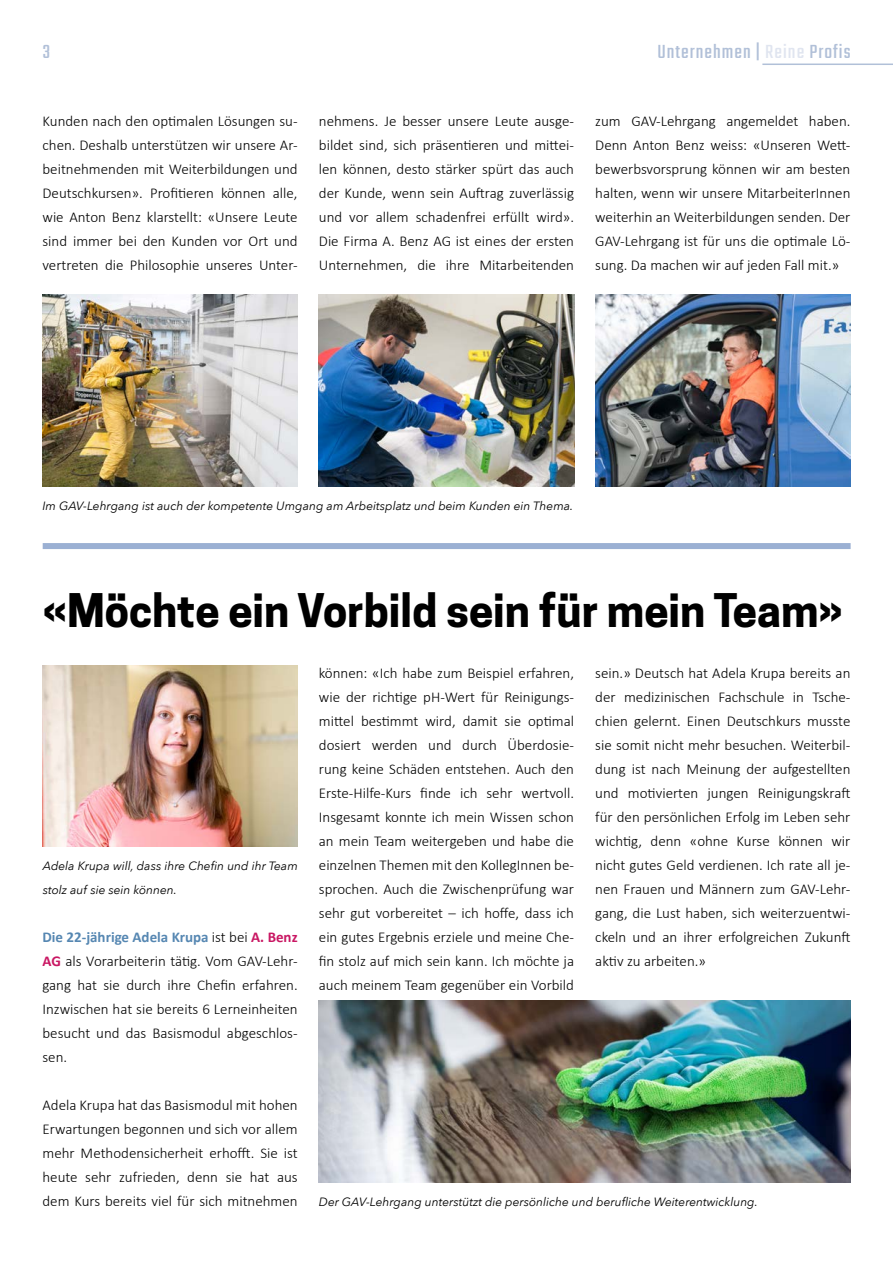
<style>
.page{position:relative;width:893px;height:1263px;background:#fff}
.page>*{position:absolute;margin:0;border:0;box-sizing:border-box;transform-origin:0 0}
.t1{font:700 43.5px "Cooper Hewitt";color:#000}
.t2{font:21px "Teko";letter-spacing:.05em;color:#b1c0d8}
.t3{font:300 15px/24px "Calibri";color:#000;text-align:justify}
.t4{font:italic 12px/24px "Avenir Next";color:#000}
.s1{color:#e0e5f0}
.s2{font-weight:700;color:#5687b2}
.s3{font-weight:700;color:#c91763}
</style>
<div class="page">
<hr style="left:762px;top:64px;width:131px;height:1px;background:#b1c0d8">
<div style="left:43px;top:543px;width:808px;height:6px;background:#9bb0d3"></div>
<img style="left:43px;top:665px;width:255px;height:181px">
<img style="left:319px;top:1001px;width:532px;height:181px">
<img style="left:43px;top:294px;width:255px;height:192px">
<img style="left:319px;top:294px;width:255px;height:192px">
<img style="left:595px;top:294px;width:255px;height:192px">
<h2 class="t2" style="left:43px;top:40px;width:9px">3</h2>
<h2 class="t2" style="left:657px;top:40px;width:195px">Unternehmen | <span class="s1">Reine</span> Profis</h2>
<p class="t3" style="left:43px;top:108px;width:257px">Kunden nach den optimalen Lösungen su&shy;chen. Deshalb unterstützen wir unsere Ar&shy;beitnehmenden mit Weiterbildungen und Deutschkursen». Profitieren können alle, wie Anton Benz klarstellt: «Unsere Leute sind immer bei den Kunden vor Ort und vertreten die Philosophie unseres Unter-</p>
<p class="t3" style="left:319px;top:108px;width:257px">nehmens. Je besser unsere Leute ausge&shy;bildet sind, sich präsentieren und mittei&shy;len können, desto stärker spürt das auch der Kunde, wenn sein Auftrag zuverlässig und vor allem schadenfrei erfüllt wird».<br>Die Firma A. Benz AG ist eines der ersten Unternehmen, die ihre Mitarbeitenden</p>
<p class="t3" style="left:595px;top:108px;width:257px">zum GAV-Lehrgang angemeldet haben.<br>Denn Anton Benz weiss: «Unseren Wett&shy;bewerbsvorsprung können wir am besten halten, wenn wir unsere MitarbeiterInnen weiterhin an Weiterbildungen senden. Der GAV-Lehrgang ist für uns die optimale Lö&shy;sung. Da machen wir auf jeden Fall mit.»</p>
<p class="t4" style="left:43px;top:493px;width:532px">Im GAV-Lehrgang ist auch der kompetente Umgang am Arbeitsplatz und beim Kunden ein Thema.</p>
<h1 class="t1" style="left:43px;top:585px;width:802px">«Möchte ein Vorbild sein für mein Team»</h1>
<p class="t4" style="left:43px;top:853px;width:257px">Adela Krupa will, dass ihre Chefin und ihr Team stolz auf sie sein können.</p>
<p class="t3" style="left:43px;top:924px;width:257px"><span class="s2">Die 22-jährige Adela Krupa</span> ist bei <span class="s3">A. Benz AG</span> als Vorarbeiterin tätig. Vom GAV-Lehr&shy;gang hat sie durch ihre Chefin erfahren.<br>Inzwischen hat sie bereits 6 Lerneinheiten besucht und das Basismodul abgeschlos&shy;sen.</p>
<p class="t3" style="left:43px;top:1092px;width:257px">Adela Krupa hat das Basismodul mit hohen Erwartungen begonnen und sich vor allem mehr Methodensicherheit erhofft. Sie ist heute sehr zufrieden, denn sie hat aus dem Kurs bereits viel für sich mitnehmen</p>
<p class="t3" style="left:319px;top:660px;width:257px">können: «Ich habe zum Beispiel erfahren, wie der richtige pH-Wert für Reinigungs&shy;mittel bestimmt wird, damit sie optimal dosiert werden und durch Überdosie&shy;rung keine Schäden entstehen. Auch den Erste-Hilfe-Kurs finde ich sehr wertvoll.<br>Insgesamt konnte ich mein Wissen schon an mein Team weitergeben und habe die einzelnen Themen mit den KollegInnen be&shy;sprochen. Auch die Zwischenprüfung war sehr gut vorbereitet – ich hoffe, dass ich ein gutes Ergebnis erziele und meine Che&shy;fin stolz auf mich sein kann. Ich möchte ja auch meinem Team gegenüber ein Vorbild</p>
<p class="t3" style="left:595px;top:660px;width:257px">sein.» Deutsch hat Adela Krupa bereits an der medizinischen Fachschule in Tsche&shy;chien gelernt. Einen Deutschkurs musste sie somit nicht mehr besuchen. Weiterbil&shy;dung ist nach Meinung der aufgestellten und motivierten jungen Reinigungskraft für den persönlichen Erfolg im Leben sehr wichtig, denn «ohne Kurse können wir nicht gutes Geld verdienen. Ich rate all je&shy;nen Frauen und Männern zum GAV-Lehr&shy;gang, die Lust haben, sich weiterzuentwi&shy;ckeln und an ihrer erfolgreichen Zukunft aktiv zu arbeiten.»</p>
<p class="t4" style="left:319px;top:1189px;width:440px">Der GAV-Lehrgang unterstützt die persönliche und berufliche Weiterentwicklung.</p>
</div>
